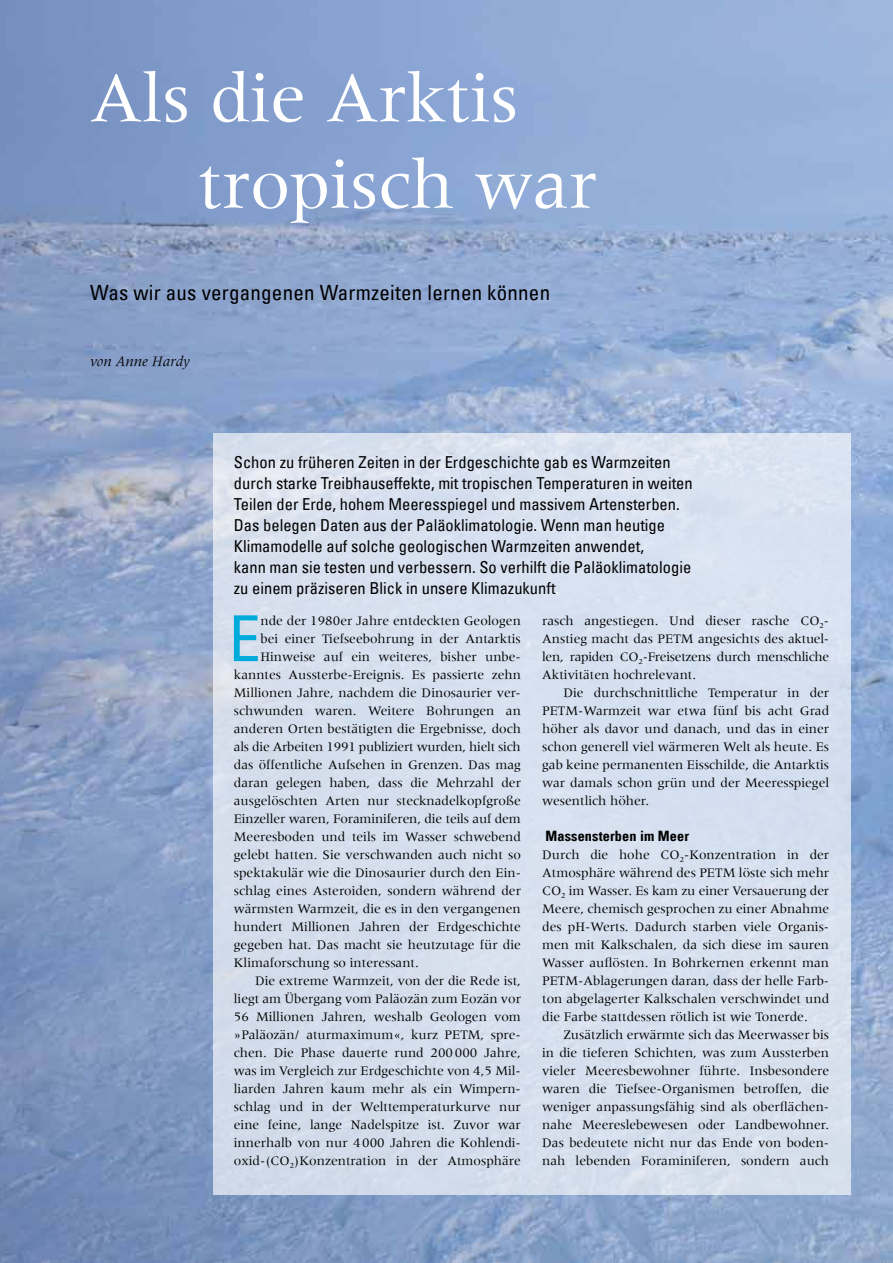
<style>
.page{position:relative;width:893px;height:1263px;background:#fff}
.page>*{position:absolute;margin:0;border:0;box-sizing:border-box;transform-origin:0 0}
.t1{font:72px/86.4px "Meridien";color:#fff}
.t2{font:condensed 63.3px "Univers Com 57";color:#00abdb}
.t3{font:condensed 21px "Univers Com 57";letter-spacing:.01em;color:#000}
.t4{font:condensed 16.5px/21px "Univers Com 57";color:#000}
.t5{font:italic 15px "Meridien Com";color:#000}
.t6{font:14.25px "Univers Com 67 Bold Cond";letter-spacing:.01em;color:#000}
.t7{font:13.5px/18px "Meridien";color:#000;text-align:justify}
.s1{color:#fff}
</style>
<div class="page">
<img style="left:0;top:0;width:893px;height:1263px">
<div style="left:213px;top:434px;width:637px;height:761px;background:#d6e0ee"></div>
<h1 class="t1" style="left:198px;top:54px;width:400px;text-indent:-108px">Als die Arktis tropisch war</h1>
<h3 class="t3" style="left:90px;top:280px;width:462px">Was wir aus vergangenen Warmzeiten lernen können</h3>
<p class="t5" style="left:90px;top:352px;width:101px">von Anne Hardy</p>
<p class="t4" style="left:234px;top:451px;width:460px">Schon zu früheren Zeiten in der Erdgeschichte gab es Warmzeiten durch starke Treibhauseffekte, mit tropischen Temperaturen in weiten Teilen der Erde, hohem Meeresspiegel und massivem Artensterben.<br>Das belegen Daten aus der Paläoklimatologie. Wenn man heutige Klimamodelle auf solche geologischen Warmzeiten anwendet,<br>kann man sie testen und verbessern. So verhilft die Paläoklimatologie zu einem präziseren Blick in unsere Klimazukunft<span class="s1">.</span></p>
<h2 class="t2" style="left:229px;top:598px;width:33px">E</h2>
<p class="t7" style="left:260px;top:612px;width:262px">nde der 1980er Jahre entdeckten Geologen</p>
<p class="t7" style="left:260px;top:630px;width:262px">bei einer Tiefseebohrung in der Antarktis</p>
<p class="t7" style="left:260px;top:648px;width:262px">Hinweise auf ein weiteres, bisher unbe-</p>
<p class="t7" style="left:234px;top:666px;width:289px">kanntes Aussterbe-Ereignis. Es passierte zehn</p>
<p class="t7" style="left:234px;top:684px;width:289px">Millionen Jahre, nachdem die Dinosaurier ver-</p>
<p class="t7" style="left:234px;top:702px;width:289px">schwunden waren. Weitere Bohrungen an</p>
<p class="t7" style="left:234px;top:720px;width:289px">anderen Orten bestätigten die Ergebnisse, doch</p>
<p class="t7" style="left:234px;top:738px;width:289px">als die Arbeiten 1991 publiziert wurden, hielt sich</p>
<p class="t7" style="left:234px;top:756px;width:288px">das öffentliche Aufsehen in Grenzen. Das mag</p>
<p class="t7" style="left:234px;top:774px;width:289px">daran gelegen haben, dass die Mehrzahl der</p>
<p class="t7" style="left:234px;top:792px;width:288px">ausgelöschten Arten nur stecknadelkopfgroße</p>
<p class="t7" style="left:234px;top:810px;width:288px">Einzeller waren, Foraminiferen, die teils auf dem</p>
<p class="t7" style="left:234px;top:828px;width:288px">Meeresboden und teils im Wasser schwebend</p>
<p class="t7" style="left:234px;top:846px;width:289px">gelebt hatten. Sie verschwanden auch nicht so</p>
<p class="t7" style="left:234px;top:864px;width:289px">spektakulär wie die Dinosaurier durch den Ein-</p>
<p class="t7" style="left:234px;top:882px;width:289px">schlag eines Asteroiden, sondern während der</p>
<p class="t7" style="left:234px;top:900px;width:288px">wärmsten Warmzeit, die es in den vergangenen</p>
<p class="t7" style="left:234px;top:918px;width:288px">hundert Millionen Jahren der Erdgeschichte</p>
<p class="t7" style="left:234px;top:936px;width:289px">gegeben hat. Das macht sie heutzutage für die</p>
<p class="t7" style="left:234px;top:954px;width:187px">Klimaforschung so interessant.</p>
<p class="t7" style="left:255px;top:972px;width:267px">Die extreme Warmzeit, von der die Rede ist,</p>
<p class="t7" style="left:234px;top:990px;width:289px">liegt am Übergang vom Paläozän zum Eozän vor</p>
<p class="t7" style="left:234px;top:1008px;width:288px">56 Millionen Jahren, weshalb Geologen vom</p>
<p class="t7" style="left:234px;top:1026px;width:289px">»Paläozän/ aturmaximum«, kurz PETM, spre-</p>
<p class="t7" style="left:234px;top:1044px;width:289px">chen. Die Phase dauerte rund 200000 Jahre,</p>
<p class="t7" style="left:234px;top:1062px;width:288px">was im Vergleich zur Erdgeschichte von 4,5 Mil-</p>
<p class="t7" style="left:234px;top:1080px;width:288px">liarden Jahren kaum mehr als ein Wimpern-</p>
<p class="t7" style="left:234px;top:1098px;width:288px">schlag und in der Welttemperaturkurve nur</p>
<p class="t7" style="left:234px;top:1116px;width:289px">eine feine, lange Nadelspitze ist. Zuvor war</p>
<p class="t7" style="left:234px;top:1134px;width:289px">innerhalb von nur 4000 Jahren die Kohlendi-</p>
<p class="t7" style="left:234px;top:1152px;width:289px">oxid-(CO<sub>2</sub>)Konzentration in der Atmosphäre</p>
<p class="t7" style="left:542px;top:612px;width:289px">rasch angestiegen. Und dieser rasche CO<sub>2</sub>- Anstieg macht das PETM angesichts des aktuel&shy;len, rapiden CO<sub>2</sub>-Freisetzens durch menschliche Aktivitäten hochrelevant.</p>
<p class="t7" style="left:542px;top:684px;width:289px;text-indent:21px">Die durchschnittliche Temperatur in der PETM-Warmzeit war etwa fünf bis acht Grad höher als davor und danach, und das in einer schon generell viel wärmeren Welt als heute. Es gab keine permanenten Eisschilde, die Antarktis war damals schon grün und der Meeresspiegel wesentlich höher.</p>
<p class="t6" style="left:545px;top:827px;width:145px">Massensterben im Meer</p>
<p class="t7" style="left:542px;top:846px;width:289px">Durch die hohe CO<sub>2</sub>-Konzentration in der Atmosphäre während des PETM löste sich mehr CO<sub>2</sub> im Wasser. Es kam zu einer Versauerung der Meere, chemisch gesprochen zu einer Abnahme des pH-Werts. Dadurch starben viele Organis&shy;men mit Kalkschalen, da sich diese im sauren Wasser auflösten. In Bohrkernen erkennt man PETM-Ablagerungen daran, dass der helle Farb&shy;ton abgelagerter Kalkschalen verschwindet und die Farbe stattdessen rötlich ist wie Tonerde.</p>
<p class="t7" style="left:542px;top:1026px;width:289px;text-indent:21px">Zusätzlich erwärmte sich das Meerwasser bis in die tieferen Schichten, was zum Aussterben vieler Meeresbewohner führte. Insbesondere waren die Tiefsee-Organismen betroffen, die weniger anpassungsfähig sind als oberflächen&shy;nahe Meereslebewesen oder Landbewohner.<br>Das bedeutete nicht nur das Ende von boden&shy;nah lebenden Foraminiferen, sondern auch</p>
</div>
